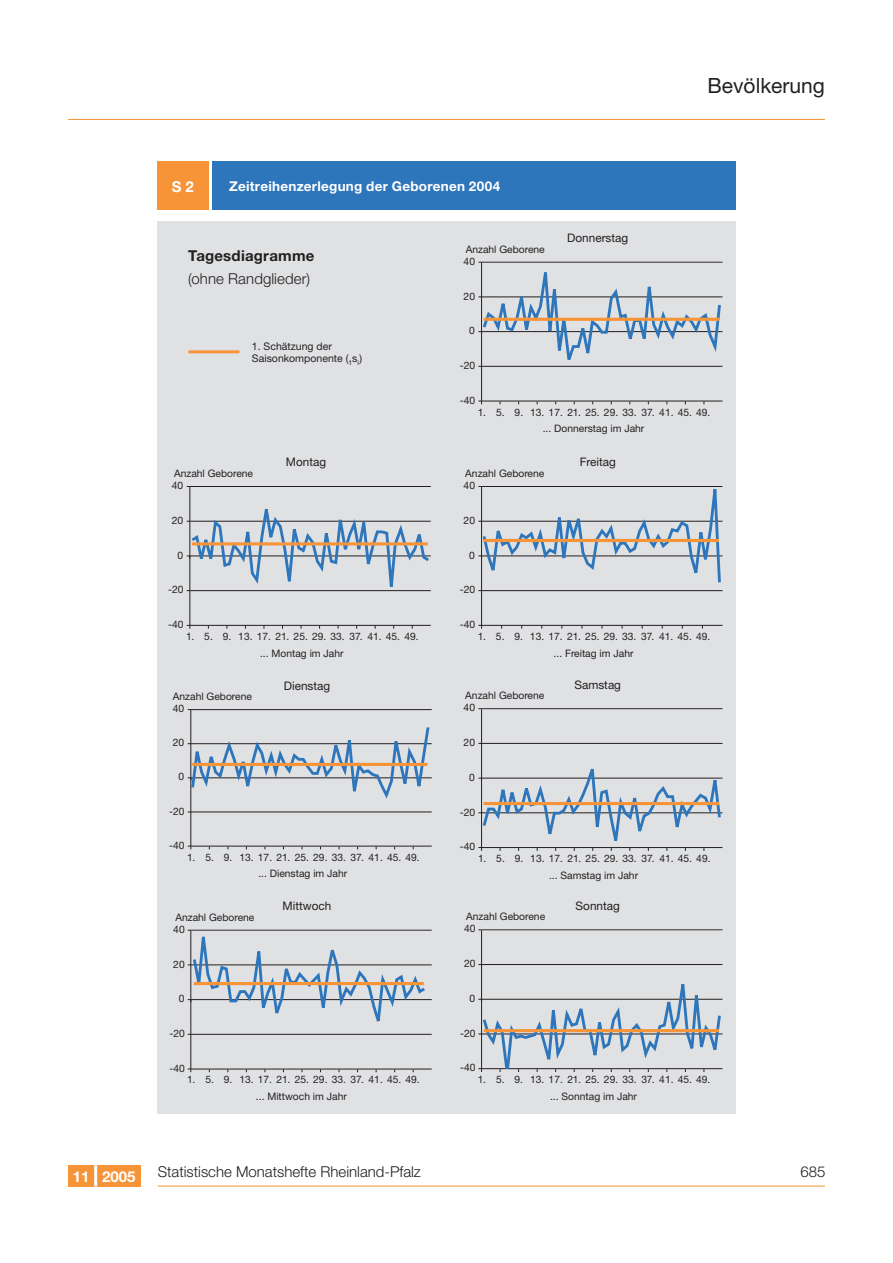
<style>
.page{position:relative;width:893px;height:1263px;background:#fff}
.page>*{position:absolute;margin:0;border:0;box-sizing:border-box;transform-origin:0 0}
.t1{font:21px "Helvetica Neue LT";color:#231f20}
.t2{font:300 15px "Helvetica Neue LT";color:#231f20}
.t3{font:700 15px "Helvetica Neue LT";letter-spacing:.015em;color:#231f20}
.t4{font:700 15px "Helvetica Neue LT";color:#fff}
.t5{font:700 13.5px "Helvetica Neue LT";letter-spacing:.02em;color:#fff}
.t6{font:11.7px "Helvetica Neue LT";color:#231f20}
.t7{font:10.5px/12.6px "Helvetica Neue LT";color:#231f20}
.t8{font:10.35px "Helvetica Neue LT";color:#231f20}
</style>
<div class="page">
<hr style="left:68px;top:119px;width:757px;height:1px;background:#f79438">
<div style="left:68px;top:1165px;width:72px;height:21px;background:#f79438"></div>
<hr style="left:94px;top:1165px;width:3px;height:21px;background:#fff">
<hr style="left:158px;top:1186px;width:667px;height:1px;background:#f79438">
<div style="left:157px;top:162px;width:51px;height:48px;background:#f79438"></div>
<div style="left:213px;top:162px;width:523px;height:48px;background:#2e76bc"></div>
<div style="left:157px;top:222px;width:579px;height:892px;background:#e0e1e3"></div>
<svg style="left:187px;top:486px;width:244px;height:143px"></svg>
<hr style="left:192px;top:542px;width:236px;height:3px;background:#f79438">
<svg style="left:478px;top:261px;width:245px;height:143px"></svg>
<hr style="left:484px;top:318px;width:235px;height:3px;background:#f79438">
<svg style="left:478px;top:486px;width:245px;height:143px"></svg>
<hr style="left:484px;top:539px;width:235px;height:3px;background:#f79438">
<svg style="left:478px;top:708px;width:245px;height:143px"></svg>
<hr style="left:484px;top:802px;width:235px;height:3px;background:#f79438">
<svg style="left:478px;top:929px;width:245px;height:143px"></svg>
<svg style="left:188px;top:709px;width:244px;height:140px"></svg>
<hr style="left:192px;top:763px;width:235px;height:3px;background:#f79438">
<svg style="left:188px;top:929px;width:244px;height:143px"></svg>
<hr style="left:188px;top:350px;width:51px;height:3px;background:#f79438">
<h1 class="t1" style="left:707px;top:73px;width:119px">Bevölkerung</h1>
<h2 class="t4" style="left:172px;top:177px;width:24px">S 2</h2>
<h3 class="t5" style="left:229px;top:178px;width:273px">Zeitreihenzerlegung der Geborenen 2004</h3>
<h2 class="t3" style="left:188px;top:247px;width:128px">Tagesdiagramme</h2>
<h2 class="t2" style="left:188px;top:269px;width:123px">(ohne Randglieder)</h2>
<p class="t7" style="left:252px;top:340px;width:112px">1. Schätzung der<br>Saisonkomponente (<sub>1</sub>s<sub>i</sub>)</p>
<p class="t8" style="left:466px;top:243px;width:81px">Anzahl Geborene</p>
<p class="t8" style="left:464px;top:255px;width:13px">40</p>
<p class="t8" style="left:464px;top:290px;width:13px">20</p>
<p class="t8" style="left:469px;top:324px;width:7px">0</p>
<p class="t8" style="left:460px;top:359px;width:17px">-20</p>
<p class="t8" style="left:460px;top:394px;width:17px">-40</p>
<p class="t6" style="left:567px;top:231px;width:62px">Donnerstag</p>
<p class="t8" style="left:478px;top:406px;width:234px">1. 5. 9. 13. 17. 21. 25. 29. 33. 37. 41. 45. 49.</p>
<p class="t8" style="left:543px;top:422px;width:103px">... Donnerstag im Jahr</p>
<p class="t8" style="left:174px;top:467px;width:81px">Anzahl Geborene</p>
<p class="t6" style="left:286px;top:455px;width:42px">Montag</p>
<p class="t8" style="left:465px;top:467px;width:81px">Anzahl Geborene</p>
<p class="t6" style="left:580px;top:455px;width:38px">Freitag</p>
<p class="t8" style="left:172px;top:479px;width:13px">40</p>
<p class="t8" style="left:464px;top:479px;width:13px">40</p>
<p class="t8" style="left:172px;top:514px;width:13px">20</p>
<p class="t8" style="left:464px;top:514px;width:13px">20</p>
<p class="t8" style="left:177px;top:549px;width:7px">0</p>
<p class="t8" style="left:469px;top:549px;width:7px">0</p>
<p class="t8" style="left:168px;top:583px;width:17px">-20</p>
<p class="t8" style="left:460px;top:583px;width:17px">-20</p>
<p class="t8" style="left:168px;top:618px;width:17px">-40</p>
<p class="t8" style="left:460px;top:618px;width:17px">-40</p>
<p class="t8" style="left:186px;top:630px;width:234px">1. 5. 9. 13. 17. 21. 25. 29. 33. 37. 41. 45. 49.</p>
<p class="t8" style="left:478px;top:630px;width:234px">1. 5. 9. 13. 17. 21. 25. 29. 33. 37. 41. 45. 49.</p>
<p class="t8" style="left:260px;top:647px;width:85px">... Montag im Jahr</p>
<p class="t8" style="left:554px;top:647px;width:81px">... Freitag im Jahr</p>
<p class="t8" style="left:173px;top:690px;width:81px">Anzahl Geborene</p>
<p class="t6" style="left:284px;top:679px;width:48px">Dienstag</p>
<p class="t8" style="left:465px;top:689px;width:81px">Anzahl Geborene</p>
<p class="t6" style="left:574px;top:677px;width:48px">Samstag</p>
<p class="t8" style="left:173px;top:702px;width:13px">40</p>
<p class="t8" style="left:464px;top:701px;width:13px">40</p>
<p class="t8" style="left:173px;top:736px;width:13px">20</p>
<p class="t8" style="left:464px;top:736px;width:13px">20</p>
<p class="t8" style="left:178px;top:771px;width:7px">0</p>
<p class="t8" style="left:469px;top:771px;width:7px">0</p>
<p class="t8" style="left:169px;top:805px;width:17px">-20</p>
<p class="t8" style="left:460px;top:806px;width:17px">-20</p>
<p class="t8" style="left:169px;top:839px;width:17px">-40</p>
<p class="t8" style="left:460px;top:840px;width:17px">-40</p>
<p class="t8" style="left:187px;top:851px;width:234px">1. 5. 9. 13. 17. 21. 25. 29. 33. 37. 41. 45. 49.</p>
<p class="t8" style="left:478px;top:852px;width:234px">1. 5. 9. 13. 17. 21. 25. 29. 33. 37. 41. 45. 49.</p>
<p class="t8" style="left:258px;top:867px;width:90px">... Dienstag im Jahr</p>
<p class="t8" style="left:549px;top:869px;width:91px">... Samstag im Jahr</p>
<p class="t8" style="left:175px;top:911px;width:81px">Anzahl Geborene</p>
<p class="t6" style="left:283px;top:899px;width:50px">Mittwoch</p>
<p class="t8" style="left:466px;top:910px;width:81px">Anzahl Geborene</p>
<p class="t6" style="left:576px;top:899px;width:46px">Sonntag</p>
<p class="t8" style="left:173px;top:923px;width:13px">40</p>
<p class="t8" style="left:464px;top:923px;width:13px">40</p>
<p class="t8" style="left:173px;top:958px;width:13px">20</p>
<p class="t8" style="left:464px;top:957px;width:13px">20</p>
<p class="t8" style="left:179px;top:992px;width:7px">0</p>
<p class="t8" style="left:470px;top:992px;width:7px">0</p>
<p class="t8" style="left:169px;top:1027px;width:17px">-20</p>
<p class="t8" style="left:460px;top:1027px;width:17px">-20</p>
<p class="t8" style="left:169px;top:1062px;width:17px">-40</p>
<p class="t8" style="left:460px;top:1061px;width:17px">-40</p>
<p class="t8" style="left:187px;top:1073px;width:234px">1. 5. 9. 13. 17. 21. 25. 29. 33. 37. 41. 45. 49.</p>
<p class="t8" style="left:478px;top:1073px;width:234px">1. 5. 9. 13. 17. 21. 25. 29. 33. 37. 41. 45. 49.</p>
<p class="t8" style="left:256px;top:1090px;width:92px">... Mittwoch im Jahr</p>
<p class="t8" style="left:550px;top:1090px;width:88px">... Sonntag im Jahr</p>
<h2 class="t4" style="left:73px;top:1167px;width:64px">11 2005</h2>
<h2 class="t2" style="left:158px;top:1162px;width:265px">Statistische Monatshefte Rheinland-Pfalz</h2>
<h2 class="t2" style="left:800px;top:1162px;width:27px">685</h2>
</div>
